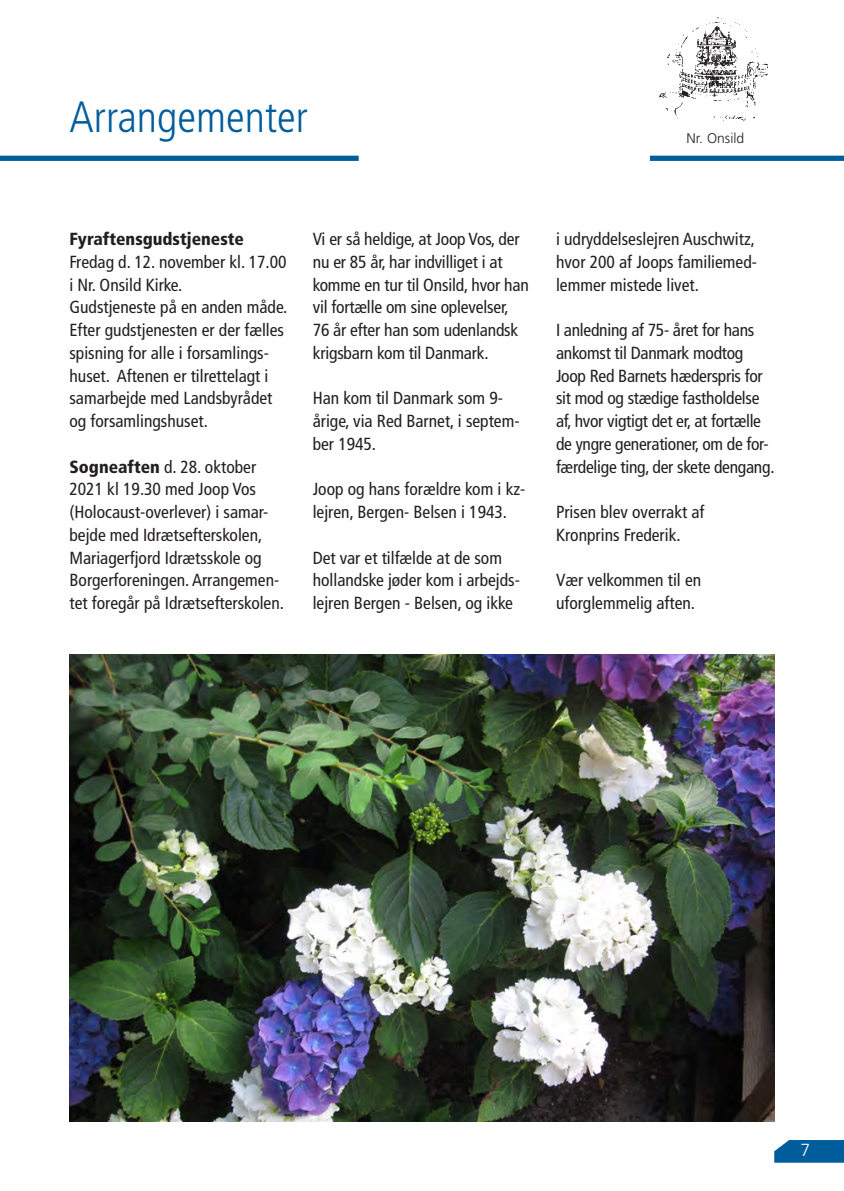
<style>
.page{position:relative;width:844px;height:1191px;background:#fff}
.page>*{position:absolute;margin:0;border:0;box-sizing:border-box;transform-origin:0 0}
.t1{font:300 condensed 43.75px "Frutiger";color:#005d9c}
.t2{font:condensed 17.5px/22.8px "Frutiger";color:#231f20}
.t3{font:900 condensed 17.5px "Frutiger";color:#231f20}
.t4{font:300 17.5px "Frutiger";color:#fff}
.t5{font:300 14px "Frutiger";color:#231f20}
.s1{font-weight:900}
</style>
<div class="page">
<img style="left:69px;top:654px;width:705px;height:467px">
<div style="left:0;top:156px;width:358px;height:5px;background:#005d9c"></div>
<div style="left:649px;top:156px;width:194px;height:5px;background:#005d9c"></div>
<svg style="left:774px;top:1140px;width:69px;height:22px"></svg>
<img style="left:659px;top:17px;width:109px;height:104px">
<h1 class="t1" style="left:69px;top:92px;width:240px">Arrangementer</h1>
<p class="t5" style="left:686px;top:130px;width:59px">Nr. Onsild</p>
<p class="t3" style="left:69px;top:228px;width:176px">Fyraftensgudstjeneste</p>
<p class="t2" style="left:69px;top:250px;width:219px">Fredag d. 12. november kl. 17.00 i Nr. Onsild Kirke.<br>Gudstjeneste på en anden måde.<br>Efter gudstjenesten er der fælles spisning for alle i forsamlings&shy;huset. Aftenen er tilrettelagt i samarbejde med Landsbyrådet og forsamlingshuset.</p>
<p class="t2" style="left:69px;top:455px;width:216px"><span class="s1">Sogneaften</span> d. 28. oktober<br>2021 kl 19.30 med Joop Vos (Holocaust-overlever) i samar&shy;bejde med Idrætsefterskolen,<br>Mariagerfjord Idrætsskole og<br>Borgerforeningen. Arrangemen&shy;tet foregår på Idrætsefterskolen.</p>
<p class="t2" style="left:313px;top:228px;width:217px">Vi er så heldige, at Joop Vos, der nu er 85 år, har indvilliget i at komme en tur til Onsild, hvor han vil fortælle om sine oplevelser,<br>76 år efter han som udenlandsk krigsbarn kom til Danmark.</p>
<p class="t2" style="left:313px;top:387px;width:208px">Han kom til Danmark som 9- årige, via Red Barnet, i septem&shy;ber 1945.</p>
<p class="t2" style="left:313px;top:478px;width:213px">Joop og hans forældre kom i kz&shy;lejren, Bergen- Belsen i 1943.</p>
<p class="t2" style="left:313px;top:546px;width:208px">Det var et tilfælde at de som hollandske jøder kom i arbejds&shy;lejren Bergen - Belsen, og ikke</p>
<p class="t2" style="left:556px;top:228px;width:202px;text-align:justify">i udryddelseslejren Auschwitz, hvor 200 af Joops familiemed&shy;lemmer mistede livet.</p>
<p class="t2" style="left:556px;top:319px;width:220px">I anledning af 75- året for hans ankomst til Danmark modtog<br>Joop Red Barnets hæderspris for sit mod og stædige fastholdelse af, hvor vigtigt det er, at fortælle de yngre generationer, om de for&shy;færdelige ting, der skete dengang.</p>
<p class="t2" style="left:556px;top:501px;width:150px">Prisen blev overrakt af<br>Kronprins Frederik.</p>
<p class="t2" style="left:556px;top:569px;width:147px">Vær velkommen til en uforglemmelig aften.</p>
<p class="t4" style="left:800px;top:1139px;width:11px">7</p>
</div>
